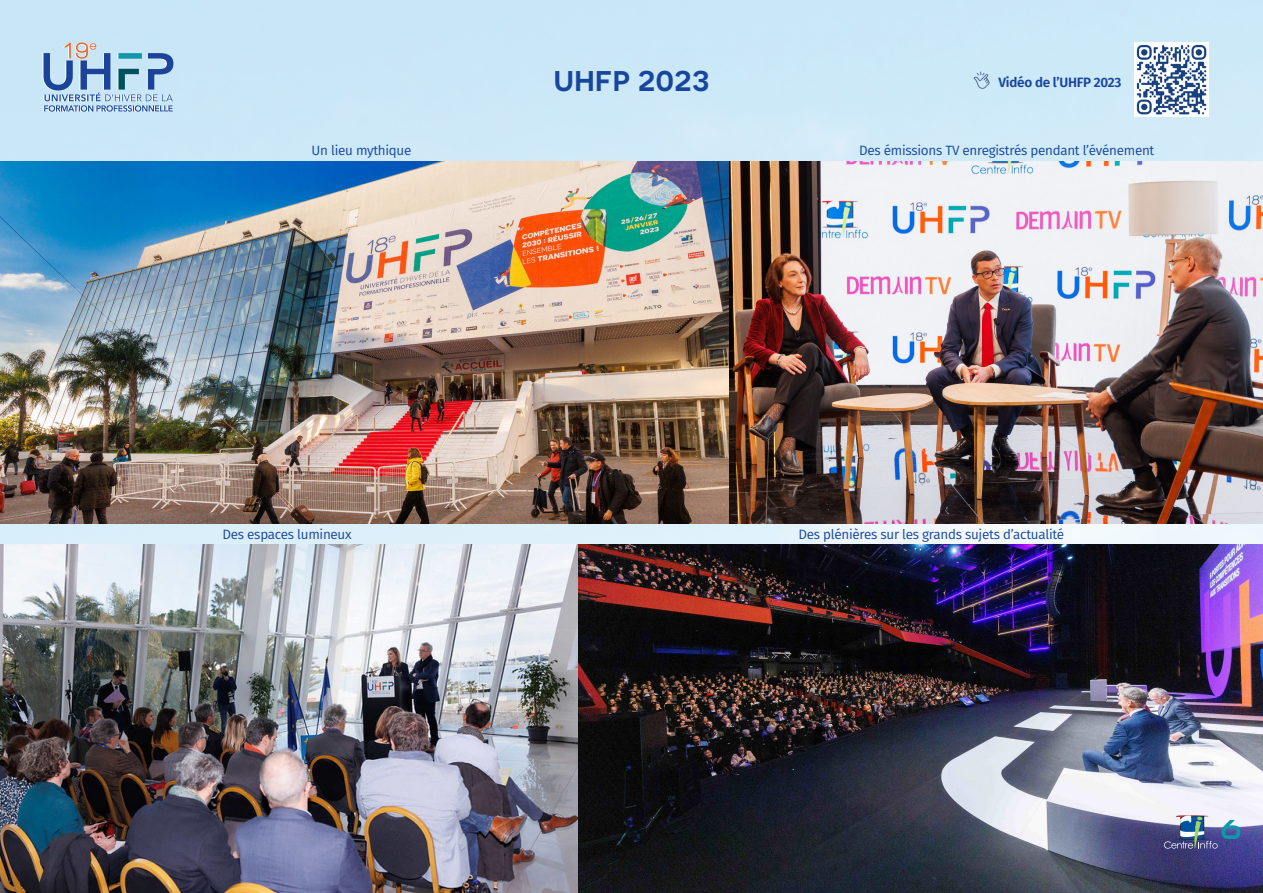
<style>
.page{position:relative;width:1263px;height:893px;background:#fff}
.page>*{position:absolute;margin:0;border:0;box-sizing:border-box;transform-origin:0 0}
.t1{font:600 28.5px "Novecentosanswide";letter-spacing:.02em;color:#18469d}
.t2{font:700 27px "Kallisto";color:#1198ab}
.t3{font:13.5px "Fira Sans";letter-spacing:-.02em;color:#18469d}
.t4{font:600 13.5px "Fira Sans";letter-spacing:-.02em;color:#18469d}
</style>
<div class="page">
<img style="left:0;top:0;width:1263px;height:544px">
<svg style="left:43px;top:43px;width:130px;height:69px;background:#9fbdda"></svg>
<img style="left:0;top:544px;width:578px;height:349px">
<img style="left:578px;top:544px;width:685px;height:349px">
<img style="left:0;top:162px;width:729px;height:361px">
<img style="left:729px;top:162px;width:534px;height:361px">
<svg style="left:1164px;top:814px;width:54px;height:35px"></svg>
<img style="left:967px;top:67px;width:28px;height:27px">
<img style="left:1134px;top:43px;width:74px;height:74px">
<p class="t3" style="left:311px;top:140px;width:101px">Un lieu mythique</p>
<p class="t1" style="left:554px;top:64px;width:157px">UHFP 2023</p>
<p class="t4" style="left:998px;top:71px;width:124px">Vidéo de l’UHFP 2023</p>
<p class="t3" style="left:859px;top:140px;width:297px">Des émissions TV enregistrés pendant l’événement</p>
<p class="t3" style="left:222px;top:524px;width:131px">Des espaces lumineux</p>
<p class="t3" style="left:798px;top:524px;width:267px">Des plénières sur les grands sujets d’actualité</p>
<p class="t2" style="left:1220px;top:813px;width:23px">6</p>
</div>
